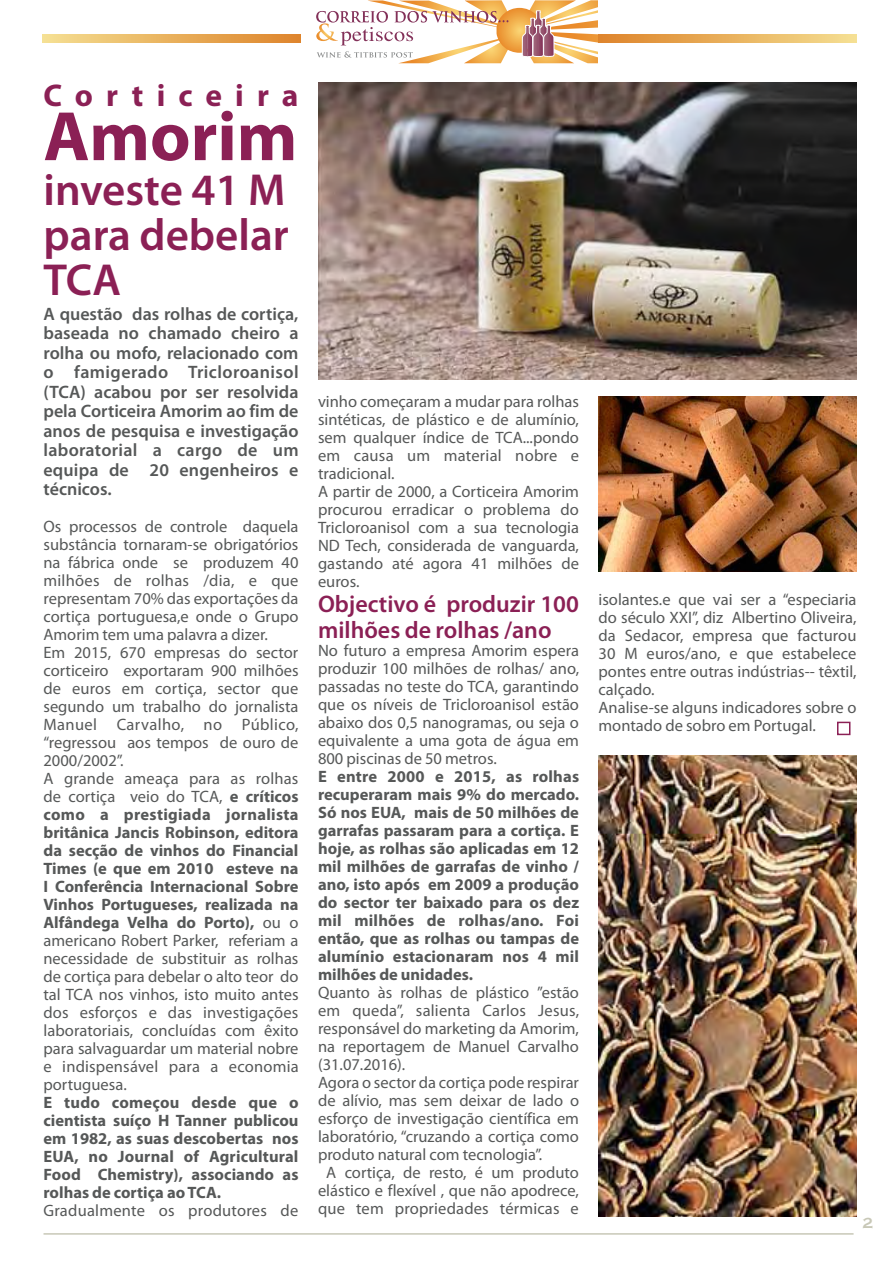
<style>
.page{position:relative;width:893px;height:1263px;background:#fff}
.page>*{position:absolute;margin:0;border:0;box-sizing:border-box;transform-origin:0 0}
.t1{font:700 70.5px "Myriad Pro";color:#8b2055}
.t2{font:600 45px/45px "Myriad Pro";color:#8b2055;text-align:justify}
.t3{font:700 31.5px "Myriad Pro";letter-spacing:.42em;color:#8b2055}
.t4{font:600 24px/25.5px "Myriad Pro";color:#8b2055}
.t5{font:600 18px/19.5px "Myriad Pro";letter-spacing:.01em;color:#565858;text-align:justify}
.t6{font:16.5px/18px "Myriad Pro";color:#565858}
.t7{font:700 16.5px/18px "Myriad Pro";letter-spacing:.005em;color:#565858;text-align:justify}
.t8{font:700 15px "Copperplate Gothic";color:#c8c8b7}
.s1{font-weight:700}
</style>
<div class="page">
<hr style="left:44px;top:1233px;width:810px;height:2px;background:#c8c8b7">
<svg style="left:316px;top:0;width:282px;height:63px"></svg>
<svg style="left:598px;top:34px;width:258px;height:8px;background:#e9b05d"></svg>
<svg style="left:42px;top:34px;width:258px;height:8px;background:#e9b15d"></svg>
<img style="left:598px;top:397px;width:258px;height:175px">
<img style="left:318px;top:82px;width:538px;height:297px">
<img style="left:598px;top:755px;width:258px;height:462px">
<div style="left:837px;top:722px;width:13px;height:13px;border:2px solid #8b2055"></div>
<h3 class="t3" style="left:44px;top:75px;width:257px">Corticeira</h3>
<h1 class="t1" style="left:44px;top:90px;width:255px">Amorim</h1>
<h2 class="t2" style="left:44px;top:166px;width:247px">investe 41 M para debelar TCA</h2>
<p class="t5" style="left:44px;top:303px;width:257px">A questão das rolhas de cortiça, baseada no chamado cheiro a rolha ou mofo, relacionado com o famigerado Tricloroanisol (TCA) acabou por ser resolvida pela Corticeira Amorim ao fim de anos de pesquisa e investigação laboratorial a cargo de um equipa de 20 engenheiros e técnicos.</p>
<p class="t6" style="left:44px;top:517px;width:257px">Os processos de controle daquela substância tornaram-se obrigatórios na fábrica onde se produzem 40 milhões de rolhas /dia, e que representam 70% das exportações da cortiça portuguesa,e onde o Grupo<br>Amorim tem uma palavra a dizer.<br>Em 2015, 670 empresas do sector corticeiro exportaram 900 milhões de euros em cortiça, sector que segundo um trabalho do jornalista<br>Manuel Carvalho, no Público, “regressou aos tempos de ouro de<br>2000/2002”.<br>A grande ameaça para as rolhas de cortiça veio do TCA, <span class="s1">e críticos como a prestigiada jornalista britânica Jancis Robinson, editora da secção de vinhos do Financial<br>Times (e que em 2010 esteve na<br>I Conferência Internacional Sobre<br>Vinhos Portugueses, realizada na<br>Alfândega Velha do Porto),</span> ou o americano Robert Parker, referiam a necessidade de substituir as rolhas de cortiça para debelar o alto teor do tal TCA nos vinhos, isto muito antes dos esforços e das investigações laboratoriais, concluídas com êxito para salvaguardar um material nobre e indispensável para a economia portuguesa.</p>
<p class="t7" style="left:44px;top:1093px;width:257px">E tudo começou desde que o cientista suíço H Tanner publicou em 1982, as suas descobertas nos EUA, no Journal of Agricultural Food Chemistry), associando as rolhas de cortiça ao TCA.</p>
<p class="t6" style="left:44px;top:1201px;width:256px">Gradualmente os produtores de</p>
<p class="t6" style="left:318px;top:392px;width:263px">vinho começaram a mudar para rolhas sintéticas, de plástico e de alumínio, sem qualquer índice de TCA...pondo em causa um material nobre e tradicional.<br>A partir de 2000, a Corticeira Amorim procurou erradicar o problema do<br>Tricloroanisol com a sua tecnologia<br>ND Tech, considerada de vanguarda, gastando até agora 41 milhões de euros.</p>
<h3 class="t4" style="left:318px;top:591px;width:262px">Objectivo é produzir 100 milhões de rolhas /ano</h3>
<p class="t6" style="left:318px;top:641px;width:263px;text-align:justify">No futuro a empresa Amorim espera produzir 100 milhões de rolhas/ ano, passadas no teste do TCA, garantindo que os níveis de Tricloroanisol estão abaixo dos 0,5 nanogramas, ou seja o equivalente a uma gota de água em 800 piscinas de 50 metros.</p>
<p class="t7" style="left:318px;top:767px;width:263px">E entre 2000 e 2015, as rolhas recuperaram mais 9% do mercado.<br>Só nos EUA, mais de 50 milhões de garrafas passaram para a cortiça. E hoje, as rolhas são aplicadas em 12 mil milhões de garrafas de vinho / ano, isto após em 2009 a produção do sector ter baixado para os dez mil milhões de rolhas/ano. Foi então, que as rolhas ou tampas de alumínio estacionaram nos 4 mil milhões de unidades.</p>
<p class="t6" style="left:318px;top:983px;width:262px">Quanto às rolhas de plástico ”estão</p>
<p class="t6" style="left:318px;top:1001px;width:263px">em queda”, salienta Carlos Jesus,</p>
<p class="t6" style="left:318px;top:1019px;width:262px">responsável do marketing da Amorim,</p>
<p class="t6" style="left:318px;top:1037px;width:262px">na reportagem de Manuel Carvalho</p>
<p class="t6" style="left:318px;top:1055px;width:89px">(31.07.2016).</p>
<p class="t6" style="left:318px;top:1073px;width:262px">Agora o sector da cortiça pode respirar</p>
<p class="t6" style="left:318px;top:1091px;width:263px">de alívio, mas sem deixar de lado o</p>
<p class="t6" style="left:318px;top:1109px;width:263px">esforço de investigação científica em</p>
<p class="t6" style="left:318px;top:1127px;width:262px">laboratório, “cruzando a cortiça como</p>
<p class="t6" style="left:318px;top:1145px;width:226px">produto natural com tecnologia”.</p>
<p class="t6" style="left:326px;top:1163px;width:254px">A cortiça, de resto, é um produto</p>
<p class="t6" style="left:318px;top:1181px;width:262px">elástico e flexível , que não apodrece,</p>
<p class="t6" style="left:318px;top:1199px;width:262px">que tem propriedades térmicas e</p>
<p class="t6" style="left:598px;top:590px;width:260px">isolantes.e que vai ser a “especiaria do século XXI”, diz Albertino Oliveira, da Sedacor, empresa que facturou<br>30 M euros/ano, e que estabelece pontes entre outras indústrias-- têxtil, calçado.<br>Analise-se alguns indicadores sobre o montado de sobro em Portugal.</p>
<p class="t8" style="left:862px;top:1215px;width:12px">2</p>
</div>
